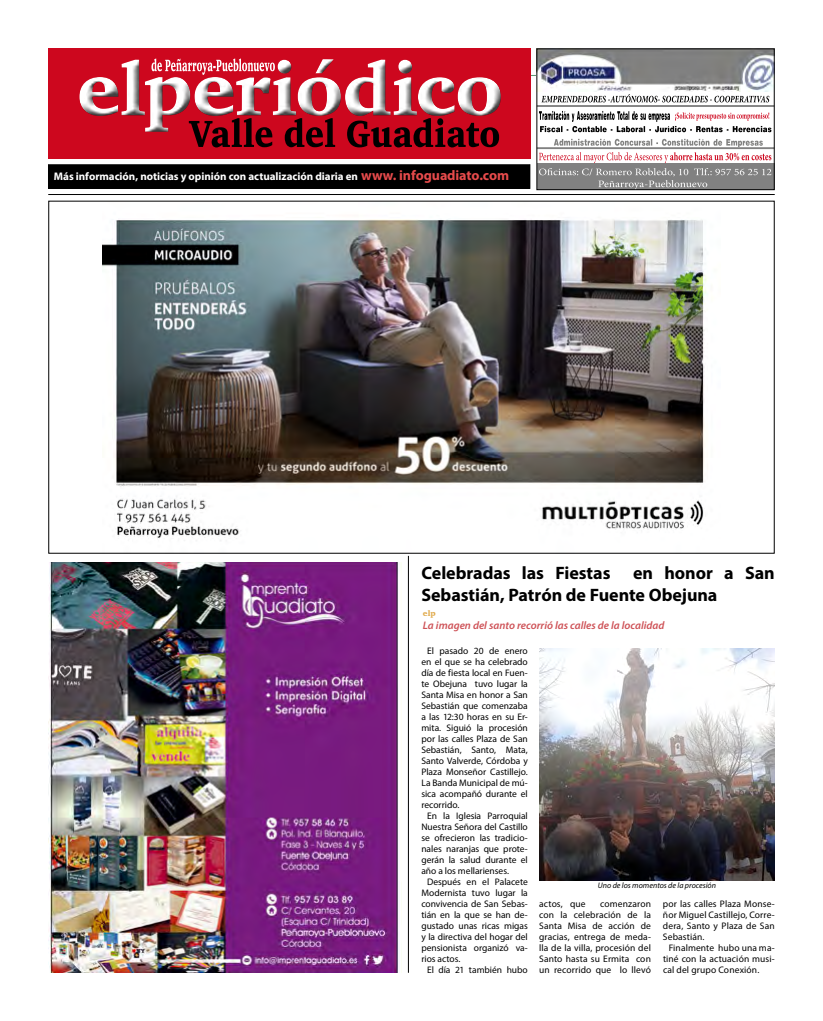
<style>
.page{position:relative;width:823px;height:1021px;background:#fff}
.page>*{position:absolute;margin:0;border:0;box-sizing:border-box;transform-origin:0 0}
.t1{font:900 75px "Charter IT Cby BT";letter-spacing:-.02em;color:#fff}
.t2{font:700 18px/21.6px "Myriad Pro";letter-spacing:-.005em;color:#000}
.t3{font:700 11px "Myriad Pro";letter-spacing:-.005em;color:#fff}
.t4{font:italic 600 11px "Myriad Pro";color:#ce5257}
.t5{font:9.5px/11px "Myriad Pro";color:#000;text-align:justify}
.t6{font:italic 8px "Myriad Pro";color:#000}
.t7{font:900 8px "Charter IT Cby BT";color:#e1ac50}
.s1{font-size:14px;color:#e74b4c}
</style>
<div class="page">
<hr style="left:84px;top:75px;width:689px;height:1px;background:#5f9472">
<img style="left:538px;top:50px;width:234px;height:41px">
<svg style="left:541px;top:94px;width:227px;height:8px"></svg>
<hr style="left:536px;top:105px;width:237px;height:2px;background:#818181">
<hr style="left:536px;top:147px;width:237px;height:2px;background:#818181">
<svg style="left:539px;top:111px;width:232px;height:21px"></svg>
<svg style="left:538px;top:139px;width:233px;height:49px"></svg>
<div style="left:536px;top:48px;width:238px;height:142px;border:1px solid #000"></div>
<div style="left:48px;top:165px;width:481px;height:23px;background:#000"></div>
<div style="left:48px;top:164px;width:482px;height:25px;border:1px solid #000"></div>
<hr style="left:48px;top:194px;width:726px;height:1px;background:#000">
<div style="left:48px;top:48px;width:482px;height:111px;background:#cd071e"></div>
<div style="left:76px;top:54px;width:432px;height:80px;background:#000;opacity:.75"></div>
<svg style="left:189px;top:118px;width:310px;height:29px"></svg>
<svg style="left:151px;top:59px;width:124px;height:16px"></svg>
<img style="left:102px;top:219px;width:605px;height:322px">
<hr style="left:408px;top:556px;width:1px;height:416px;background:#000">
<img style="left:48px;top:563px;width:352px;height:409px">
<img style="left:539px;top:648px;width:235px;height:232px">
<h1 class="t1" style="left:76px;top:43px;width:428px">elperiódico</h1>
<p class="t3" style="left:54px;top:169px;width:456px">Más información, noticias y opinión con actualización diaria en <span class="s1">www. infoguadiato.com</span></p>
<h2 class="t2" style="left:421px;top:562px;width:190px">Celebradas las Fiestas</h2>
<h2 class="t2" style="left:421px;top:562px;width:354px;text-indent:211px">en honor a San<br>Sebastián, Patrón de Fuente Obejuna</h2>
<p class="t4" style="left:422px;top:618px;width:243px">La imagen del santo recorrió las calles de la localidad</p>
<p class="t7" style="left:422px;top:608px;width:14px">elp</p>
<p class="t5" style="left:427px;top:645px;width:102px">El pasado 20 de enero</p>
<p class="t5" style="left:421px;top:656px;width:108px">en el que se ha celebrado</p>
<p class="t5" style="left:421px;top:667px;width:108px">día de fiesta local en Fuen-</p>
<p class="t5" style="left:421px;top:678px;width:108px">te Obejuna tuvo lugar la</p>
<p class="t5" style="left:421px;top:689px;width:108px">Santa Misa en honor a San</p>
<p class="t5" style="left:421px;top:700px;width:108px">Sebastián que comenzaba</p>
<p class="t5" style="left:421px;top:711px;width:108px">a las 12:30 horas en su Er-</p>
<p class="t5" style="left:421px;top:722px;width:108px">mita. Siguió la procesión</p>
<p class="t5" style="left:421px;top:733px;width:108px">por las calles Plaza de San</p>
<p class="t5" style="left:421px;top:744px;width:108px">Sebastián, Santo, Mata,</p>
<p class="t5" style="left:421px;top:755px;width:108px">Santo Valverde, Córdoba y</p>
<p class="t5" style="left:421px;top:766px;width:108px">Plaza Monseñor Castillejo.</p>
<p class="t5" style="left:421px;top:777px;width:108px">La Banda Municipal de mú-</p>
<p class="t5" style="left:421px;top:788px;width:108px">sica acompañó durante el</p>
<p class="t5" style="left:421px;top:799px;width:39px">recorrido.</p>
<p class="t5" style="left:427px;top:810px;width:102px">En la Iglesia Parroquial</p>
<p class="t5" style="left:421px;top:821px;width:108px">Nuestra Señora del Castillo</p>
<p class="t5" style="left:421px;top:832px;width:108px">se ofrecieron las tradicio-</p>
<p class="t5" style="left:421px;top:843px;width:108px">nales naranjas que prote-</p>
<p class="t5" style="left:421px;top:854px;width:108px">gerán la salud durante el</p>
<p class="t5" style="left:421px;top:865px;width:89px">año a los mellarienses.</p>
<p class="t5" style="left:427px;top:876px;width:102px">Después en el Palacete</p>
<p class="t5" style="left:421px;top:887px;width:108px">Modernista tuvo lugar la</p>
<p class="t5" style="left:421px;top:898px;width:108px">convivencia de San Sebas-</p>
<p class="t5" style="left:421px;top:909px;width:108px">tián en la que se han de-</p>
<p class="t5" style="left:421px;top:920px;width:108px">gustado unas ricas migas</p>
<p class="t5" style="left:421px;top:931px;width:108px">y la directiva del hogar del</p>
<p class="t5" style="left:421px;top:942px;width:108px">pensionista organizó va-</p>
<p class="t5" style="left:421px;top:953px;width:41px">rios actos.</p>
<p class="t5" style="left:427px;top:964px;width:102px">El día 21 también hubo</p>
<p class="t6" style="left:597px;top:880px;width:120px">Uno de los momentos de la procesión</p>
<p class="t5" style="left:539px;top:898px;width:113px;text-indent:61px">comenzaron con la celebración de la Santa Misa de acción de gracias, entrega de meda&shy;lla de la villa, procesión del Santo hasta su Ermita con un recorrido que lo llevó</p>
<p class="t5" style="left:662px;top:898px;width:113px">por las calles Plaza Monse-</p>
<p class="t5" style="left:539px;top:898px;width:48px">actos, que</p>
<p class="t5" style="left:662px;top:909px;width:113px">ñor Miguel Castillejo, Corre-</p>
<p class="t5" style="left:662px;top:920px;width:113px">dera, Santo y Plaza de San</p>
<p class="t5" style="left:662px;top:931px;width:43px">Sebastián.</p>
<p class="t5" style="left:668px;top:942px;width:107px">Finalmente hubo una ma-</p>
<p class="t5" style="left:662px;top:953px;width:113px">tiné con la actuación musi-</p>
<p class="t5" style="left:662px;top:964px;width:98px">cal del grupo Conexión.</p>
</div>
